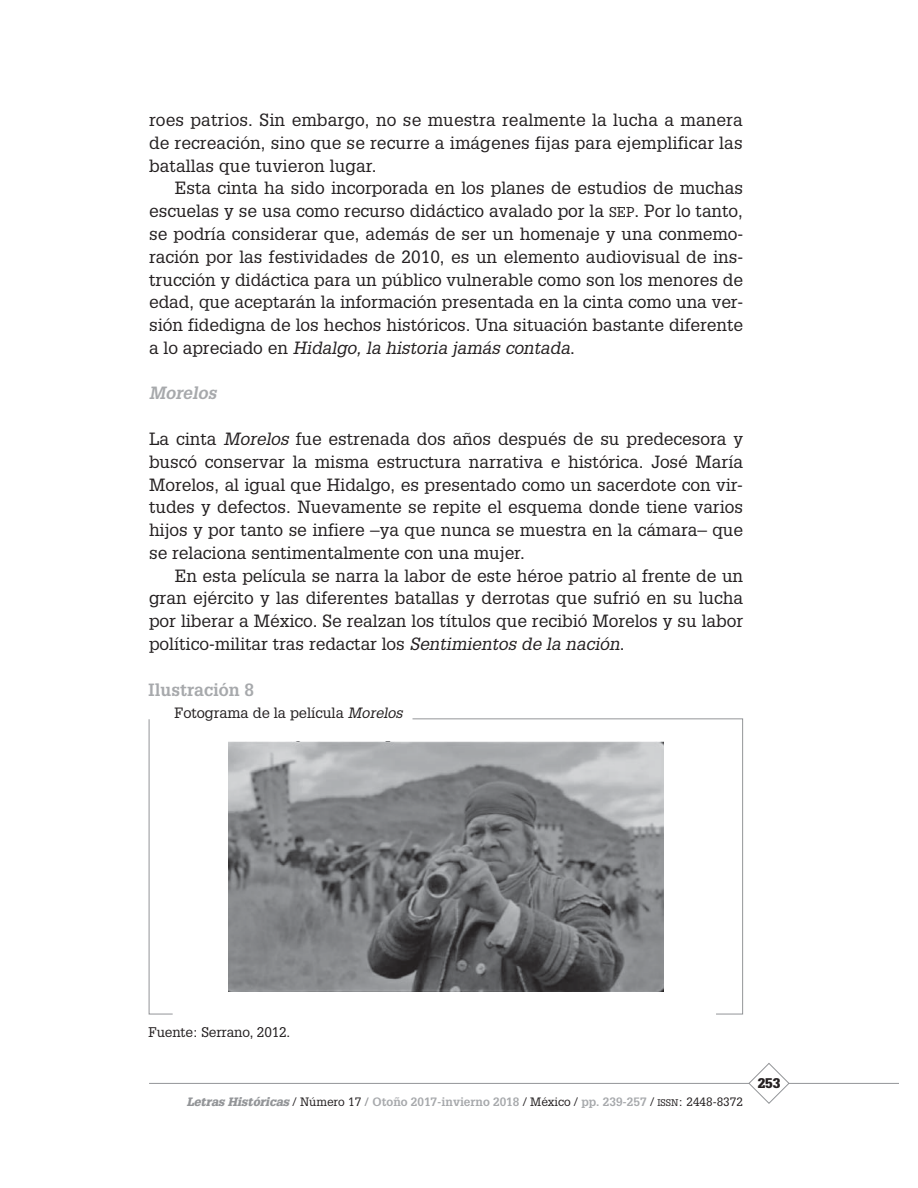
<style>
.page{position:relative;width:918px;height:1188px;background:#fff}
.page>*{position:absolute;margin:0;border:0;box-sizing:border-box;transform-origin:0 0}
.t1{font:17.25px/22.8px "Glypha";color:#231f20;text-align:justify}
.t2{font:700 17.25px "Glypha";color:#a7a9ac}
.t3{font:italic 700 17.25px "Glypha";color:#a7a9ac}
.t4{font:14.55px "Glypha";color:#231f20}
.t5{font:13.65px "Glypha";letter-spacing:-.015em;color:#231f20}
.t6{font:900 13.65px "Glypha";color:#231f20}
.t7{font:700 11.85px "Glypha";color:#a7a9ac}
.s1{font-family:"Glypha SC800";font-size:13.8px}
.s2{font-style:italic}
.s3{font-weight:900;font-style:italic;color:#939598}
.s4{font-weight:400;color:#231f20}
.s5{color:#939598}
.s6{font-family:"Glypha SC800";font-weight:400;font-size:9.45px;color:#231f20}
</style>
<div class="page">
<hr style="left:149px;top:1083px;width:749px;height:1px;background:#939598">
<svg style="left:748px;top:1063px;width:42px;height:41px"></svg>
<svg style="left:148px;top:719px;width:25px;height:296px"></svg>
<svg style="left:412px;top:718px;width:332px;height:297px"></svg>
<img style="left:228px;top:741px;width:435px;height:251px">
<p class="t1" style="left:149px;top:110px;width:595px">roes patrios. Sin embargo, no se muestra realmente la lucha a manera de recreación, sino que se recurre a imágenes fijas para ejemplificar las batallas que tuvieron lugar.</p>
<p class="t1" style="left:149px;top:178px;width:596px;text-indent:26px">Esta cinta ha sido incorporada en los planes de estudios de muchas escuelas y se usa como recurso didáctico avalado por la <span class="s1">SEP</span>. Por lo tanto, se podría considerar que, además de ser un homenaje y una conmemo&shy;ración por las festividades de 2010, es un elemento audiovisual de ins&shy;trucción y didáctica para un público vulnerable como son los menores de edad, que aceptarán la información presentada en la cinta como una ver&shy;sión fidedigna de los hechos históricos. Una situación bastante diferente a lo apreciado en <span class="s2">Hidalgo, la historia jamás contada</span>.</p>
<p class="t3" style="left:149px;top:387px;width:69px">Morelos</p>
<p class="t1" style="left:149px;top:429px;width:596px">La cinta <span class="s2">Morelos</span> fue estrenada dos años después de su predecesora y buscó conservar la misma estructura narrativa e histórica. José María Morelos, al igual que Hidalgo, es presentado como un sacerdote con vir&shy;tudes y defectos. Nuevamente se repite el esquema donde tiene varios hijos y por tanto se infiere –ya que nunca se muestra en la cámara– que se relaciona sentimentalmente con una mujer.</p>
<p class="t1" style="left:149px;top:565px;width:596px;text-indent:26px">En esta película se narra la labor de este héroe patrio al frente de un gran ejército y las diferentes batallas y derrotas que sufrió en su lucha por liberar a México. Se realzan los títulos que recibió Morelos y su labor político-militar tras redactar los <span class="s2">Sentimientos de la nación</span>.</p>
<p class="t2" style="left:149px;top:683px;width:107px">Ilustración 8</p>
<p class="t4" style="left:174px;top:708px;width:230px">Fotograma de la película <span class="s2">Morelos</span></p>
<p class="t5" style="left:149px;top:1027px;width:143px">Fuente: Serrano, 2012.</p>
<p class="t7" style="left:187px;top:1097px;width:558px"><span class="s3">Letras Históricas</span> <span class="s4">/ Número 17</span> <span class="s5">/</span> Otoño 2017-invierno 2018 <span class="s4">/ México /</span> pp. 239-257 <span class="s4">/</span> <span class="s6">ISSN</span><span class="s4">: 2448-8372</span></p>
<p class="t6" style="left:758px;top:1078px;width:24px">253</p>
</div>
